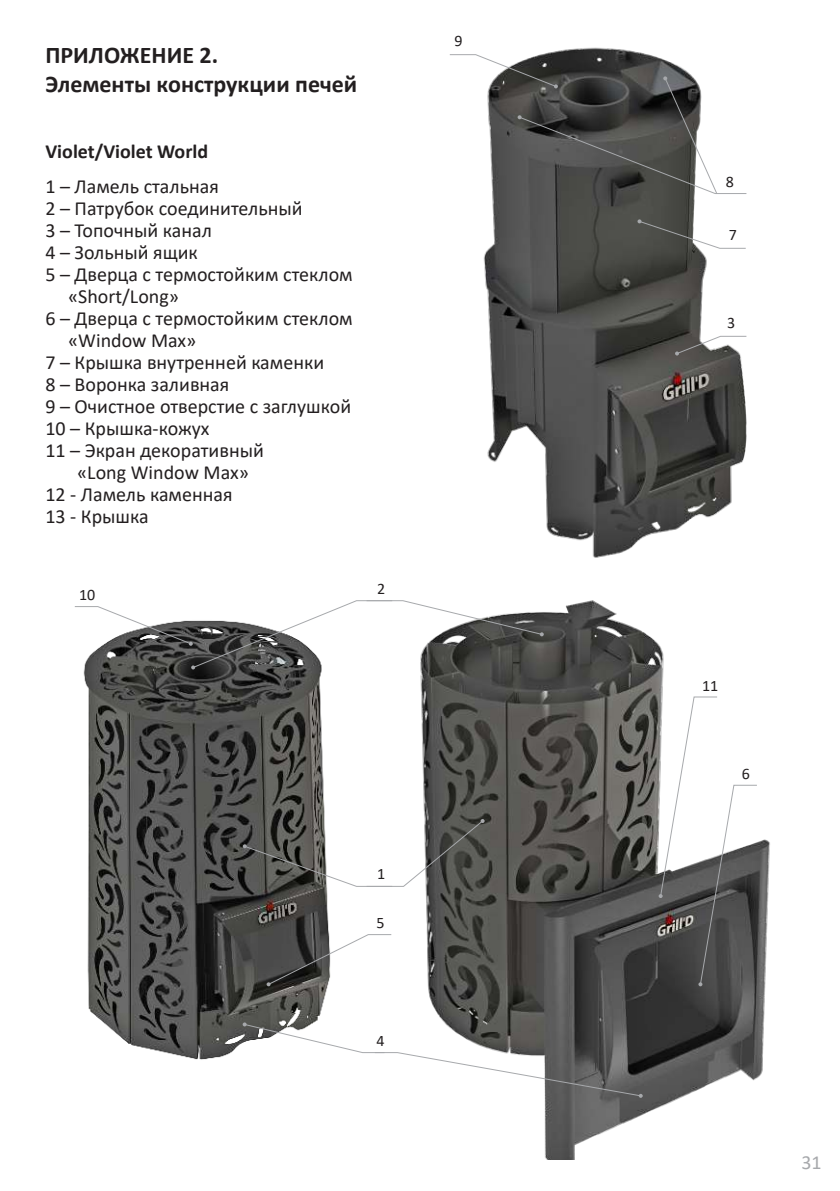
<style>
.page{position:relative;width:840px;height:1191px;background:#fff}
.page>*{position:absolute;margin:0;border:0;box-sizing:border-box;transform-origin:0 0}
.t1{font:700 24px/28.8px "Calibri";color:#231f20}
.t2{font:20px "Calibri";color:#231f20}
.t3{font:700 20px "Calibri";color:#231f20}
.t4{font:20px "Calibri";color:#a7a9ac}
.t5{font:16px "Calibri";color:#231f20}
</style>
<div class="page">
<img style="left:483px;top:47px;width:264px;height:511px">
<svg style="left:637px;top:219px;width:109px;height:30px"></svg>
<svg style="left:674px;top:335px;width:73px;height:20px"></svg>
<svg style="left:449px;top:54px;width:298px;height:141px"></svg>
<img style="left:83px;top:669px;width:246px;height:391px">
<svg style="left:266px;top:933px;width:126px;height:53px"></svg>
<img style="left:420px;top:600px;width:350px;height:559px">
<svg style="left:74px;top:600px;width:469px;height:69px"></svg>
<svg style="left:242px;top:819px;width:242px;height:68px"></svg>
<svg style="left:242px;top:1022px;width:400px;height:75px"></svg>
<svg style="left:658px;top:696px;width:99px;height:290px"></svg>
<p class="t1" style="left:45px;top:41px;width:313px">ПРИЛОЖЕНИЕ 2.<br>Элементы конструкции печей</p>
<p class="t3" style="left:45px;top:137px;width:164px">Violet/Violet World</p>
<p class="t2" style="left:45px;top:172px;width:175px">1 – Ламель стальная</p>
<p class="t2" style="left:45px;top:194px;width:259px">2 – Патрубок соединительный</p>
<p class="t2" style="left:45px;top:216px;width:168px">3 – Топочный канал</p>
<p class="t2" style="left:45px;top:238px;width:154px">4 – Зольный ящик</p>
<p class="t2" style="left:45px;top:260px;width:309px">5 – Дверца с термостойким стеклом</p>
<p class="t2" style="left:68px;top:282px;width:112px">«Short/Long»</p>
<p class="t2" style="left:45px;top:304px;width:309px">6 – Дверца с термостойким стеклом</p>
<p class="t2" style="left:68px;top:326px;width:130px">«Window Max»</p>
<p class="t2" style="left:45px;top:348px;width:280px">7 – Крышка внутренней каменки</p>
<p class="t2" style="left:45px;top:370px;width:185px">8 – Воронка заливная</p>
<p class="t2" style="left:45px;top:392px;width:307px">9 – Очистное отверстие с заглушкой</p>
<p class="t2" style="left:45px;top:414px;width:166px">10 – Крышка-кожух</p>
<p class="t2" style="left:45px;top:436px;width:220px">11 – Экран декоративный</p>
<p class="t2" style="left:77px;top:458px;width:173px">«Long Window Max»</p>
<p class="t2" style="left:45px;top:480px;width:189px">12 - Ламель каменная</p>
<p class="t2" style="left:45px;top:502px;width:105px">13 - Крышка</p>
<p class="t5" style="left:79px;top:584px;width:18px">10</p>
<p class="t5" style="left:377px;top:579px;width:10px">2</p>
<p class="t5" style="left:454px;top:30px;width:10px">9</p>
<p class="t5" style="left:377px;top:862px;width:10px">1</p>
<p class="t5" style="left:376px;top:913px;width:10px">5</p>
<p class="t5" style="left:376px;top:1031px;width:10px">4</p>
<p class="t5" style="left:725px;top:170px;width:10px">8</p>
<p class="t5" style="left:728px;top:225px;width:10px">7</p>
<p class="t5" style="left:726px;top:313px;width:10px">3</p>
<p class="t5" style="left:701px;top:674px;width:18px">11</p>
<p class="t5" style="left:741px;top:764px;width:10px">6</p>
<p class="t4" style="left:801px;top:1148px;width:22px">31</p>
</div>
